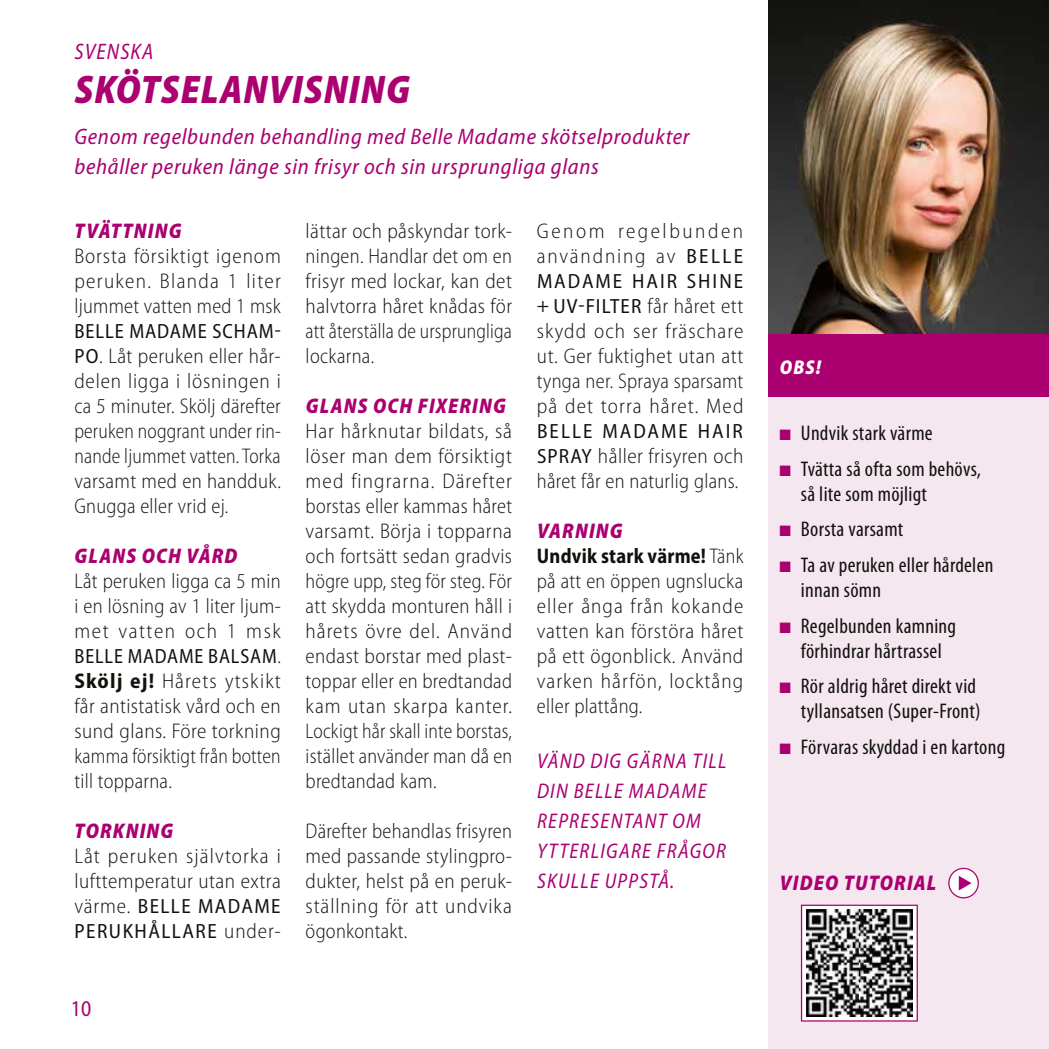
<style>
.page{position:relative;width:1049px;height:1049px;background:#fff}
.page>*{position:absolute;margin:0;border:0;box-sizing:border-box;transform-origin:0 0}
.t1{font:italic 900 semi-condensed 40px "Myriad Pro";letter-spacing:.03em;color:#aa0070;scale:.95 1}
.t2{font:italic semi-condensed 22.5px/30px "Myriad Pro";letter-spacing:.03em;color:#aa0070}
.t3{font:italic semi-condensed 22.5px "Myriad Pro";letter-spacing:.05em;color:#aa0070;scale:.95 1}
.t4{font:semi-condensed 22.5px "Myriad Pro";color:#aa0070;scale:.95 1}
.t5{font:300 semi-condensed 21.25px/25px "Myriad Pro";letter-spacing:.015em;color:#12120d;text-align:justify}
.t6{font:condensed 21.25px/25px "Myriad Pro";letter-spacing:.015em;color:#12120d}
.t7{font:300 semi-condensed 21.25px/25px "Myriad Pro";letter-spacing:.015em;color:#12120d;scale:.93 1}
.t8{font:300 semi-condensed 21.25px/25px "Myriad Pro";letter-spacing:.015em;color:#12120d;text-align:justify;scale:.96 1}
.t9{font:italic semi-condensed 21.25px/30px "Myriad Pro";letter-spacing:.065em;color:#aa0070;scale:.96 1}
.t10{font:italic 900 semi-condensed 21.25px "Myriad Pro";letter-spacing:.06em;color:#aa0070;scale:.95 1}
.t11{font:300 semi-condensed 21.25px/25px "Myriad Pro";letter-spacing:.12em;color:#12120d}
.t12{font:semi-condensed 20.5px/25px "Myriad Pro";letter-spacing:.07em;color:#12120d}
.t13{font:semi-condensed 20.5px "Myriad Pro";letter-spacing:.045em;color:#12120d;scale:.96 1}
.t14{font:semi-condensed 20.5px "Myriad Pro";letter-spacing:.045em;color:#12120d}
.t15{font:semi-condensed 20.5px "Myriad Pro";letter-spacing:.095em;color:#12120d}
.t16{font:semi-condensed 20.5px "Myriad Pro";letter-spacing:.1em;color:#12120d}
.t17{font:italic 900 semi-condensed 20px "Myriad Pro";color:#fff;scale:.95 1}
.s1{font-weight:400;font-size:20.5px}
.s2{font-weight:300;font-size:21.25px}
.s3{font-weight:700}
.s4{font-weight:900;font-style:italic;color:#aa0070}
.s5{color:#aa0070}
</style>
<div class="page">
<div style="left:768px;top:0;width:281px;height:1049px;background:#f5e7f0"></div>
<div style="left:768px;top:333px;width:281px;height:64px;background:#aa0070"></div>
<svg style="left:948px;top:868px;width:31px;height:30px"></svg>
<svg style="left:801px;top:904px;width:117px;height:117px"></svg>
<img style="left:768px;top:0;width:281px;height:333px">
<p class="t3" style="left:75px;top:38px;width:84px">SVENSKA</p>
<h1 class="t1" style="left:75px;top:63px;width:354px">SKÖTSELANVISNING</h1>
<p class="t2" style="left:74px;top:122px;width:617px">Genom regelbunden behandling med Belle Madame skötselprodukter behåller peruken länge sin frisyr och sin ursprungliga glans</p>
<p class="t10" style="left:75px;top:217px;width:114px">TVÄTTNING</p>
<p class="t5" style="left:74px;top:243px;width:208px">Borsta försiktigt igenom peruken. Blanda 1 liter ljummet vatten med 1 msk</p>
<p class="t14" style="left:75px;top:318px;width:208px">BELLE MADAME SCHAM-</p>
<p class="t5" style="left:74px;top:343px;width:208px"><span class="s1">PO</span>. Låt peruken eller hår&shy;delen ligga i lösningen i ca 5 minuter. Skölj därefter peruken noggrant under rin&shy;nande ljummet vatten. Torka varsamt med en handduk.<br>Gnugga eller vrid ej.</p>
<p class="t10" style="left:75px;top:542px;width:173px">GLANS OCH VÅRD</p>
<p class="t5" style="left:74px;top:568px;width:208px">Låt peruken ligga ca 5 min i en lösning av 1 liter ljum&shy;met vatten och 1 msk</p>
<p class="t13" style="left:75px;top:643px;width:216px">BELLE MADAME BALSAM<span class="s2">.</span></p>
<p class="t5" style="left:74px;top:668px;width:208px"><span class="s3">Skölj ej!</span> Hårets ytskikt får antistatisk vård och en sund glans. Före torkning kamma försiktigt från botten till topparna.</p>
<p class="t10" style="left:75px;top:817px;width:105px">TORKNING</p>
<p class="t5" style="left:74px;top:843px;width:208px">Låt peruken självtorka i lufttemperatur utan extra</p>
<p class="t12" style="left:74px;top:893px;width:208px"><span class="s2">värme.</span> BELLE MADAME<br>PERUK HÅLLARE <span class="s2">under-</span></p>
<p class="t4" style="left:71px;top:995px;width:23px">10</p>
<p class="t5" style="left:306px;top:218px;width:208px">lättar och påskyndar tork&shy;ningen. Handlar det om en frisyr med lockar, kan det halvtorra håret knådas för att återställa de ursprungliga lockarna.</p>
<p class="t10" style="left:306px;top:392px;width:212px">GLANS OCH FIXERING</p>
<p class="t5" style="left:306px;top:418px;width:208px">Har hårknutar bildats, så löser man dem försiktigt med fingrarna. Därefter borstas eller kammas håret varsamt. Börja i topparna och fortsätt sedan gradvis högre upp, steg för steg. För att skydda monturen håll i hårets övre del. Använd endast borstar med plast&shy;toppar eller en bredtandad kam utan skarpa kanter.<br>Lockigt hår skall inte borstas, istället använder man då en bredtandad kam.</p>
<p class="t8" style="left:306px;top:818px;width:217px">Därefter behandlas frisyren med passande stylingpro&shy;dukter, helst på en peruk&shy;ställning för att undvika ögonkontakt.</p>
<p class="t11" style="left:537px;top:218px;width:208px">Genom regelbunden användning av <span class="s1">BELLE</span></p>
<p class="t15" style="left:537px;top:268px;width:208px">MADAME HAIR SHINE</p>
<p class="t5" style="left:537px;top:293px;width:208px"><span class="s1">+ UV-FILTER</span> får håret ett skydd och ser fräschare ut. Ger fuktighet utan att tynga ner. Spraya sparsamt på det torra håret. Med</p>
<p class="t16" style="left:537px;top:418px;width:207px">BELLE MADAME HAIR</p>
<p class="t5" style="left:537px;top:443px;width:208px"><span class="s1">SPRAY</span> håller frisyren och håret får en naturlig glans.</p>
<p class="t7" style="left:537px;top:518px;width:224px"><span class="s4">VARNING<br></span><span class="s3">Undvik stark värme!</span> Tänk på att en öppen ugnslucka eller ånga från kokande vatten kan förstöra håret på ett ögonblick. Använd varken hårfön, locktång eller plattång.</p>
<p class="t9" style="left:537px;top:745px;width:199px">VÄND DIG GÄRNA TILL<br>DIN BELLE MADAME<br>REPRESENTANT OM<br>YTTERLIGARE FRÅGOR<br>SKULLE UPPSTÅ.</p>
<p class="t17" style="left:780px;top:354px;width:45px">OBS!</p>
<p class="t6" style="left:780px;top:420px;width:155px"><span class="s5">■</span> Undvik stark värme</p>
<p class="t6" style="left:801px;top:456px;width:182px;text-indent:-21px"><span class="s5">■</span> Tvätta så ofta som behövs, så lite som möjligt</p>
<p class="t6" style="left:780px;top:517px;width:125px"><span class="s5">■</span> Borsta varsamt</p>
<p class="t6" style="left:801px;top:552px;width:194px;text-indent:-21px"><span class="s5">■</span> Ta av peruken eller hårdelen innan sömn</p>
<p class="t6" style="left:780px;top:613px;width:178px;text-align:center"><span class="s5">■</span> Regelbunden kamning förhindrar hårtrassel</p>
<p class="t6" style="left:780px;top:673px;width:202px;text-align:right"><span class="s5">■</span> Rör aldrig håret direkt vid tyllansatsen (Super-Front)</p>
<p class="t6" style="left:780px;top:734px;width:227px"><span class="s5">■</span> Förvaras skyddad i en kartong</p>
<p class="t10" style="left:780px;top:868px;width:166px">VIDEO TUTORIAL</p>
</div>
